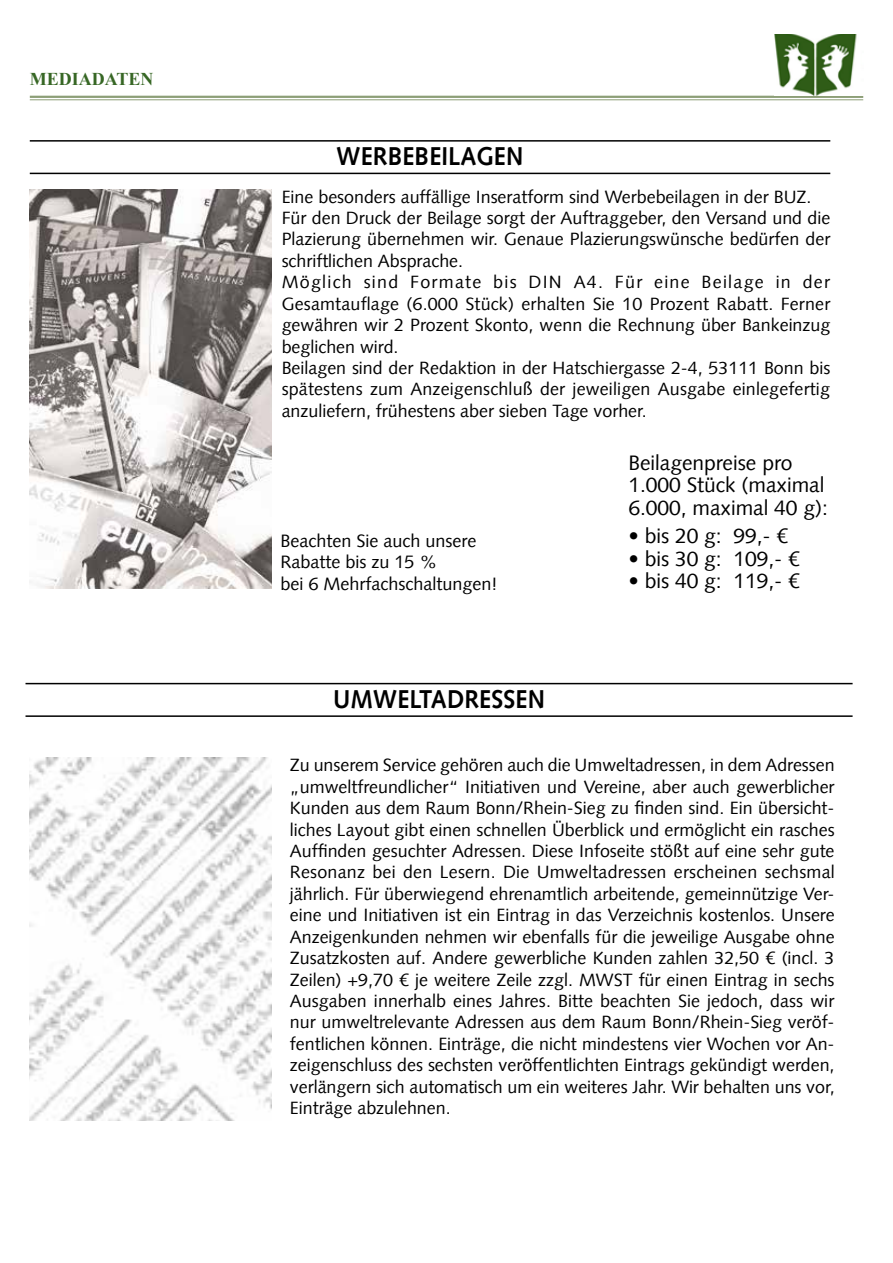
<style>
.page{position:relative;width:893px;height:1263px;background:#fff}
.page>*{position:absolute;margin:0;border:0;box-sizing:border-box;transform-origin:0 0}
.t1{font:700 25.95px "Syntax LT";letter-spacing:.005em;color:#000;scale:.93 1}
.t2{font:21px/22.5px "Syntax LT";color:#000}
.t3{font:18px/21.6px "Syntax LT";color:#000}
.t4{font:700 18px "Times New Roman";color:#376725}
.t5{font:17.85px/21.5px "Syntax LT";color:#000}
</style>
<div class="page">
<hr style="left:30px;top:96px;width:833px;height:2px;background:#8d9f77">
<hr style="left:30px;top:99px;width:833px;height:1px;background:#8d9f77">
<img style="left:775px;top:34px;width:82px;height:62px">
<img style="left:30px;top:758px;width:242px;height:362px">
<hr style="left:26px;top:683px;width:827px;height:1px;background:#000">
<hr style="left:26px;top:715px;width:827px;height:2px;background:#000">
<hr style="left:30px;top:140px;width:800px;height:2px;background:#000">
<hr style="left:30px;top:173px;width:800px;height:1px;background:#000">
<img style="left:30px;top:189px;width:242px;height:400px">
<p class="t4" style="left:30px;top:66px;width:125px">MEDIADATEN</p>
<h1 class="t1" style="left:337px;top:141px;width:202px">WERBEBEILAGEN</h1>
<p class="t5" style="left:282px;top:186px;width:550px">Eine besonders auffällige Inseratform sind Werbebeilagen in der BUZ.<br>Für den Druck der Beilage sorgt der Auftraggeber, den Versand und die Plazierung übernehmen wir. Genaue Plazierungswünsche bedürfen der schriftlichen Absprache.<br>Möglich sind Formate bis DIN A4. Für eine Beilage in der Gesamtauflage (6.000 Stück) erhalten Sie 10 Prozent Rabatt. Ferner gewähren wir 2 Prozent Skonto, wenn die Rechnung über Bankeinzug beglichen wird.<br>Beilagen sind der Redaktion in der Hatschiergasse 2-4, 53111 Bonn bis spätestens zum Anzeigenschluß der jeweiligen Ausgabe einlegefertig anzuliefern, frühestens aber sieben Tage vorher.</p>
<p class="t3" style="left:281px;top:530px;width:219px">Beachten Sie auch unsere<br>Rabatte bis zu 15 %<br>bei 6 Mehrfachschaltungen!</p>
<h1 class="t1" style="left:333px;top:684px;width:230px">UMWELTADRESSEN</h1>
<p class="t2" style="left:628px;top:451px;width:201px">Beilagenpreise pro<br>1.000 Stück (maximal<br>6.000, maximal 40 g):</p>
<p class="t2" style="left:628px;top:525px;width:161px">• bis 20 g: 99,- €</p>
<p class="t2" style="left:628px;top:547px;width:173px">• bis 30 g: 109,- €</p>
<p class="t2" style="left:628px;top:570px;width:173px">• bis 40 g: 119,- €</p>
<p class="t5" style="left:290px;top:754px;width:546px;text-align:justify">Zu unserem Service gehören auch die Umweltadressen, in dem Adressen „umweltfreundlicher“ Initiativen und Vereine, aber auch gewerblicher Kunden aus dem Raum Bonn/Rhein-Sieg zu finden sind. Ein übersicht&shy;liches Layout gibt einen schnellen Überblick und ermöglicht ein rasches Auffinden gesuchter Adressen. Diese Infoseite stößt auf eine sehr gute Resonanz bei den Lesern. Die Umweltadressen erscheinen sechsmal jährlich. Für überwiegend ehrenamtlich arbeitende, gemeinnützige Ver&shy;eine und Initiativen ist ein Eintrag in das Verzeichnis kostenlos. Unsere Anzeigenkunden nehmen wir ebenfalls für die jeweilige Ausgabe ohne Zusatzkosten auf. Andere gewerbliche Kunden zahlen 32,50 € (incl. 3<br>Zeilen) +9,70 € je weitere Zeile zzgl. MWST für einen Eintrag in sechs Ausgaben innerhalb eines Jahres. Bitte beachten Sie jedoch, dass wir nur umweltrelevante Adressen aus dem Raum Bonn/Rhein-Sieg veröf&shy;fentlichen können. Einträge, die nicht mindestens vier Wochen vor An&shy;zeigenschluss des sechsten veröffentlichten Eintrags gekündigt werden, verlängern sich automatisch um ein weiteres Jahr. Wir behalten uns vor, Einträge abzulehnen.</p>
</div>
